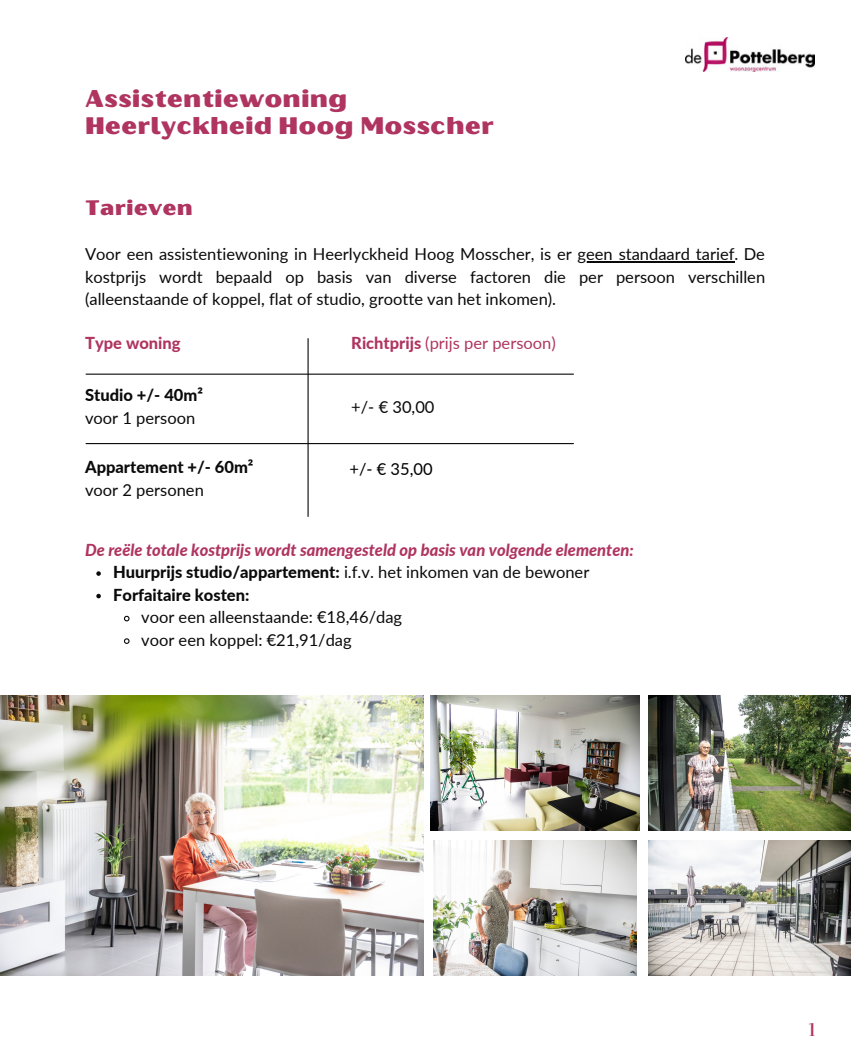
<style>
.page{position:relative;width:851px;height:1064px;background:#fff}
.page>*{position:absolute;margin:0;border:0;box-sizing:border-box;transform-origin:0 0}
.t1{font:24px "Oilvare Base";color:#af3560}
.t2{font:21px "Oilvare Base";color:#af3560}
.t3{font:18px "Vidaloka";color:#af3560}
.t4{font:16.5px/22.5px "Lato";color:#0b0a0a;text-align:justify}
.t5{font:800 16.5px "Lato";color:#0b0a0a}
.t6{font:italic 800 16.5px "Lato";color:#af3560}
.t7{font:16.5px "Lato";color:#af3560}
.t8{font:800 16.5px "Lato";color:#af3560}
.t9{font:16.5px "Lato";color:#000}
.s1{font-weight:800}
.s2{font-weight:400}
</style>
<div class="page">
<img style="left:430px;top:695px;width:210px;height:135px">
<img style="left:434px;top:840px;width:202px;height:135px">
<img style="left:648px;top:695px;width:202px;height:135px">
<img style="left:648px;top:840px;width:202px;height:135px">
<img style="left:0;top:695px;width:423px;height:280px">
<hr style="left:577px;top:261px;width:157px;height:1px;background:#0b0a0a">
<svg style="left:96px;top:571px;width:5px;height:4px"></svg>
<svg style="left:96px;top:593px;width:5px;height:5px"></svg>
<svg style="left:123px;top:615px;width:7px;height:7px"></svg>
<svg style="left:123px;top:638px;width:7px;height:6px"></svg>
<hr style="left:86px;top:443px;width:487px;height:1px;background:#0b0a0a">
<hr style="left:86px;top:373px;width:487px;height:1px;background:#0b0a0a">
<hr style="left:307px;top:338px;width:1px;height:178px;background:#0b0a0a">
<img style="left:685px;top:37px;width:129px;height:34px">
<p class="t1" style="left:85px;top:84px;width:264px">Assistentiewoning</p>
<p class="t1" style="left:85px;top:111px;width:410px">Heerlyckheid Hoog Mosscher</p>
<p class="t2" style="left:85px;top:195px;width:109px">Tarieven</p>
<p class="t4" style="left:85px;top:242px;width:681px">Voor een assistentiewoning in Heerlyckheid Hoog Mosscher, is er geen standaard tarief. De kostprijs wordt bepaald op basis van diverse factoren die per persoon verschillen (alleenstaande of koppel, flat of studio, grootte van het inkomen).</p>
<p class="t8" style="left:85px;top:333px;width:97px">Type woning</p>
<p class="t7" style="left:351px;top:333px;width:206px"><span class="s1">Richtprijs</span> (prijs per persoon)</p>
<p class="t5" style="left:85px;top:385px;width:119px">Studio +/- 40m²</p>
<p class="t4" style="left:85px;top:406px;width:112px">voor 1 persoon</p>
<p class="t5" style="left:85px;top:457px;width:170px">Appartement +/- 60m²</p>
<p class="t4" style="left:85px;top:478px;width:120px">voor 2 personen</p>
<p class="t4" style="left:351px;top:395px;width:85px">+/- € 30,00</p>
<p class="t9" style="left:349px;top:458px;width:85px">+/- € 35,00</p>
<p class="t6" style="left:85px;top:539px;width:550px">De reële totale kostprijs wordt samengesteld op basis van volgende elementen:</p>
<p class="t5" style="left:113px;top:561px;width:477px">Huurprijs studio/appartement: <span class="s2">i.f.v. het inkomen van de bewoner</span></p>
<p class="t5" style="left:113px;top:584px;width:138px">Forfaitaire kosten:</p>
<p class="t4" style="left:141px;top:605px;width:262px">voor een alleenstaande: €18,46/dag</p>
<p class="t4" style="left:141px;top:627px;width:212px">voor een koppel: €21,91/dag</p>
<p class="t3" style="left:808px;top:1018px;width:8px">1</p>
</div>
